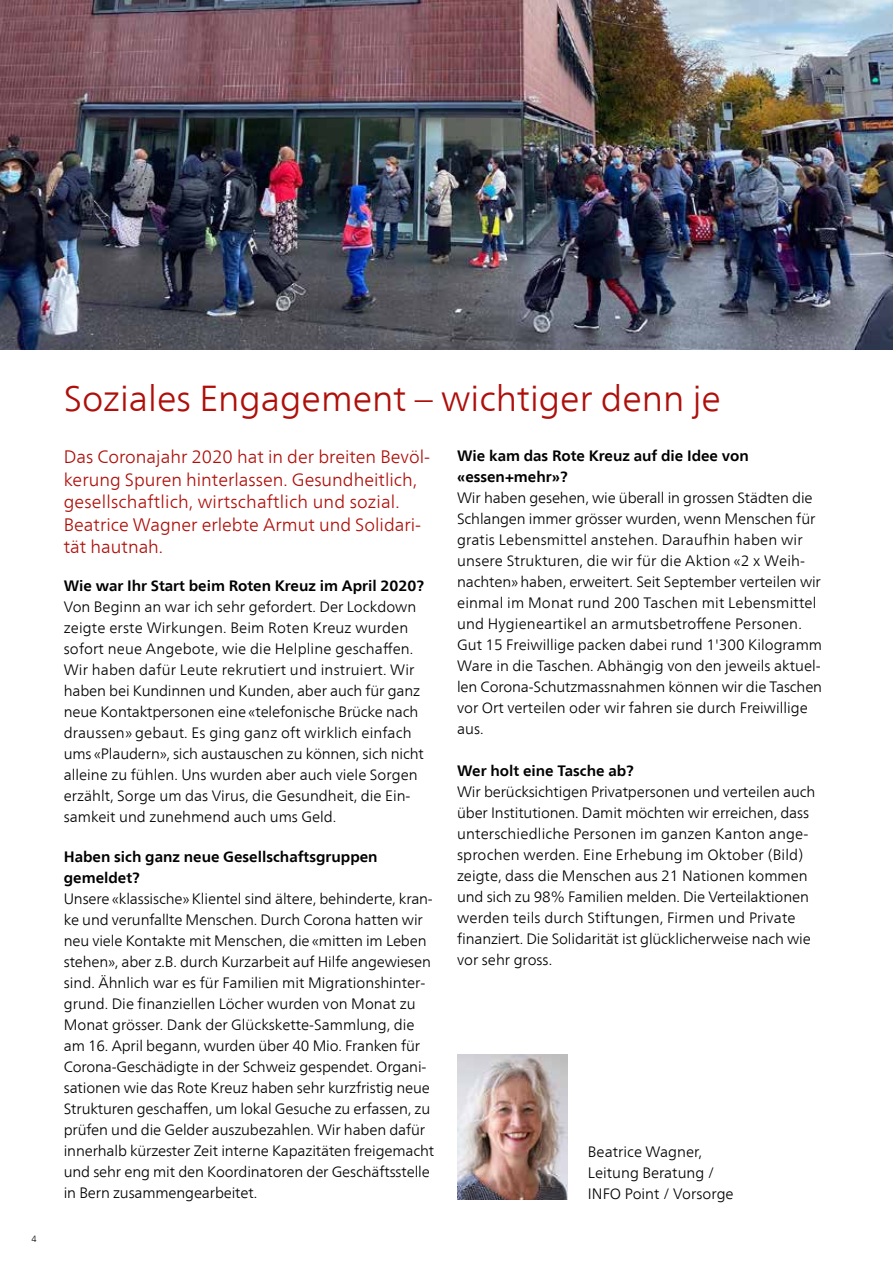
<style>
.page{position:relative;width:893px;height:1263px;background:#fff}
.page>*{position:absolute;margin:0;border:0;box-sizing:border-box;transform-origin:0 0}
.t1{font:300 36px "Frutiger Neue LT Com";color:#ae0f0a}
.t2{font:300 18px/22.5px "Frutiger Neue LT Com";color:#ae0f0a}
.t3{font:300 15px/21px "Frutiger Neue LT Com";letter-spacing:-.01em;color:#000}
.t4{font:700 15px/21px "Frutiger Neue LT Com";color:#000}
.t5{font:300 9px "Frutiger Neue LT Com";color:#000}
</style>
<div class="page">
<img style="left:0;top:0;width:893px;height:350px">
<img style="left:457px;top:1055px;width:111px;height:144px">
<p class="t5" style="left:31px;top:1233px;width:7px">4</p>
<h1 class="t1" style="left:64px;top:377px;width:659px">Soziales Engagement – wichtiger denn je</h1>
<p class="t2" style="left:64px;top:446px;width:368px">Das Coronajahr 2020 hat in der breiten Bevöl&shy;kerung Spuren hinterlassen. Gesundheitlich, gesellschaftlich, wirtschaftlich und sozial.<br>Beatrice Wagner erlebte Armut und Solidari&shy;tät hautnah.</p>
<p class="t4" style="left:64px;top:575px;width:362px">Wie war Ihr Start beim Roten Kreuz im April 2020?</p>
<p class="t3" style="left:64px;top:596px;width:362px">Von Beginn an war ich sehr gefordert. Der Lockdown zeigte erste Wirkungen. Beim Roten Kreuz wurden sofort neue Angebote, wie die Helpline geschaffen.<br>Wir haben dafür Leute rekrutiert und instruiert. Wir haben bei Kundinnen und Kunden, aber auch für ganz neue Kontaktpersonen eine «telefonische Brücke nach draussen» gebaut. Es ging ganz oft wirklich einfach ums «Plaudern», sich austauschen zu können, sich nicht alleine zu fühlen. Uns wurden aber auch viele Sorgen erzählt, Sorge um das Virus, die Gesundheit, die Ein&shy;samkeit und zunehmend auch ums Geld.</p>
<p class="t4" style="left:64px;top:846px;width:315px">Haben sich ganz neue Gesellschaftsgruppen gemeldet?</p>
<p class="t3" style="left:64px;top:888px;width:372px">Unsere «klassische» Klientel sind ältere, behinderte, kran&shy;ke und verunfallte Menschen. Durch Corona hatten wir neu viele Kontakte mit Menschen, die «mitten im Leben stehen», aber z.B. durch Kurzarbeit auf Hilfe angewiesen sind. Ähnlich war es für Familien mit Migrationshinter&shy;grund. Die finanziellen Löcher wurden von Monat zu Monat grösser. Dank der Glückskette-Sammlung, die am 16. April begann, wurden über 40 Mio. Franken für Corona-Geschädigte in der Schweiz gespendet. Organi&shy;sationen wie das Rote Kreuz haben sehr kurzfristig neue Strukturen geschaffen, um lokal Gesuche zu erfassen, zu prüfen und die Gelder auszubezahlen. Wir haben dafür innerhalb kürzester Zeit interne Kapazitäten freigemacht und sehr eng mit den Koordinatoren der Geschäftsstelle in Bern zusammengearbeitet.</p>
<p class="t4" style="left:457px;top:445px;width:293px">Wie kam das Rote Kreuz auf die Idee von «essen+mehr»?</p>
<p class="t3" style="left:457px;top:487px;width:367px">Wir haben gesehen, wie überall in grossen Städten die Schlangen immer grösser wurden, wenn Menschen für gratis Lebensmittel anstehen. Daraufhin haben wir unsere Strukturen, die wir für die Aktion «2 x Weih&shy;nachten» haben, erweitert. Seit September verteilen wir einmal im Monat rund 200 Taschen mit Lebensmittel und Hygieneartikel an armutsbetroffene Personen.<br>Gut 15 Freiwillige packen dabei rund 1'300 Kilogramm Ware in die Taschen. Abhängig von den jeweils aktuel&shy;len Corona-Schutzmassnahmen können wir die Taschen vor Ort verteilen oder wir fahren sie durch Freiwillige aus.</p>
<p class="t4" style="left:457px;top:760px;width:178px">Wer holt eine Tasche ab?</p>
<p class="t3" style="left:457px;top:781px;width:360px">Wir berücksichtigen Privatpersonen und verteilen auch über Institutionen. Damit möchten wir erreichen, dass unterschiedliche Personen im ganzen Kanton ange&shy;sprochen werden. Eine Erhebung im Oktober (Bild) zeigte, dass die Menschen aus 21 Nationen kommen und sich zu 98% Familien melden. Die Verteilaktionen werden teils durch Stiftungen, Firmen und Private finanziert. Die Solidarität ist glücklicherweise nach wie vor sehr gross.</p>
<p class="t3" style="left:588px;top:1141px;width:147px">Beatrice Wagner,<br>Leitung Beratung /<br>INFO Point / Vorsorge</p>
</div>
